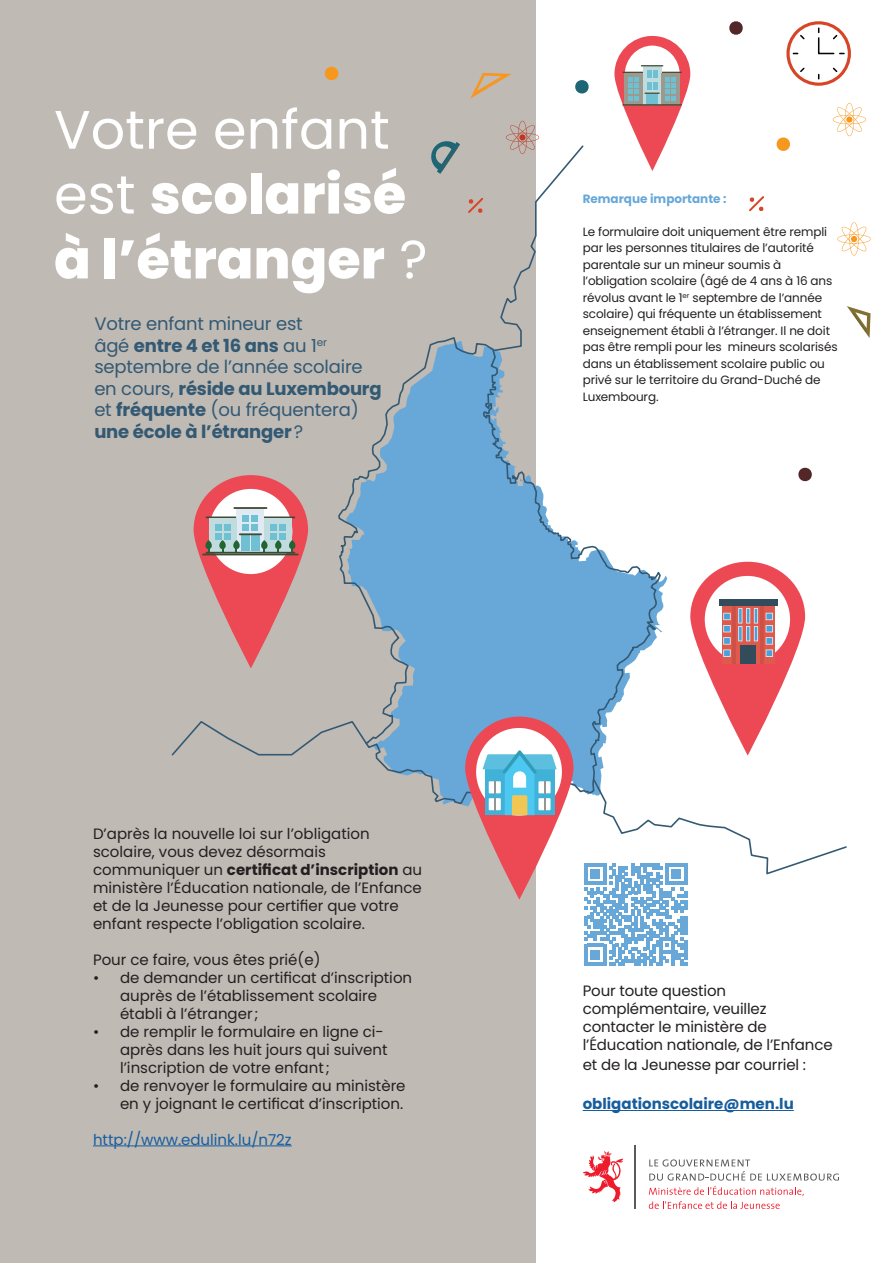
<style>
.page{position:relative;width:893px;height:1263px;background:#fff}
.page>*{position:absolute;margin:0;border:0;box-sizing:border-box;transform-origin:0 0}
.t1{font:800 54px/64.8px "Poppins";color:#fff}
.t2{font:18px/21.6px "Poppins";letter-spacing:-.01em;color:#335973}
.t3{font:15px/18px "Poppins";color:#231f20}
.t4{font:15px "Poppins";color:#175d9e}
.t5{font:700 15px "Poppins";color:#175d9e}
.t6{font:12px/16.5px "Poppins";letter-spacing:-.01em;color:#231f20}
.t7{font:700 12px "Poppins";color:#67a8d9}
.s1{font-weight:400}
.s2{font-weight:700}
</style>
<div class="page">
<div style="left:0;top:0;width:536px;height:1263px;background:#bfbab4"></div>
<svg style="left:729px;top:21px;width:14px;height:14px"></svg>
<svg style="left:776px;top:137px;width:14px;height:14px"></svg>
<svg style="left:325px;top:66px;width:14px;height:15px"></svg>
<svg style="left:575px;top:80px;width:14px;height:14px"></svg>
<svg style="left:798px;top:467px;width:14px;height:15px"></svg>
<svg style="left:470px;top:73px;width:42px;height:26px"></svg>
<svg style="left:431px;top:141px;width:29px;height:33px"></svg>
<svg style="left:749px;top:196px;width:15px;height:15px"></svg>
<svg style="left:468px;top:198px;width:15px;height:15px"></svg>
<svg style="left:837px;top:222px;width:34px;height:34px"></svg>
<svg style="left:833px;top:103px;width:33px;height:33px"></svg>
<svg style="left:786px;top:21px;width:65px;height:65px"></svg>
<svg style="left:847px;top:306px;width:23px;height:32px"></svg>
<hr style="left:93px;top:1145px;width:199px;height:1px;background:#175d9e">
<hr style="left:583px;top:1110px;width:211px;height:1px;background:#175d9e">
<svg style="left:649px;top:1159px;width:190px;height:21px"></svg>
<svg style="left:649px;top:1186px;width:155px;height:23px"></svg>
<svg style="left:583px;top:1151px;width:40px;height:51px"></svg>
<hr style="left:634px;top:1145px;width:2px;height:64px;background:#5a5a5d">
<svg style="left:194px;top:475px;width:114px;height:193px;fill:#ec4955"></svg>
<div style="left:209px;top:489px;width:83px;height:85px;background:#fff;border-radius:50%"></div>
<div style="left:236px;top:509px;width:28px;height:43px;background:#e0eaf4"></div>
<hr style="left:233px;top:507px;width:34px;height:2px;background:#414a32">
<svg style="left:202px;top:515px;width:97px;height:40px;background:#9faeaf"></svg>
<svg style="left:338px;top:337px;width:324px;height:469px"></svg>
<svg style="left:690px;top:562px;width:115px;height:193px;fill:#ec4955"></svg>
<div style="left:705px;top:576px;width:85px;height:87px;background:#fff;border-radius:50%"></div>
<svg style="left:722px;top:606px;width:52px;height:58px"></svg>
<hr style="left:760px;top:606px;width:4px;height:58px;background:#ce5148">
<hr style="left:732px;top:606px;width:4px;height:58px;background:#ce5148">
<div style="left:719px;top:599px;width:58px;height:7px;background:#324c5c"></div>
<div style="left:740px;top:646px;width:16px;height:18px;background:#324c5c"></div>
<svg style="left:723px;top:613px;width:8px;height:44px"></svg>
<svg style="left:738px;top:608px;width:4px;height:15px"></svg>
<svg style="left:746px;top:608px;width:4px;height:15px"></svg>
<svg style="left:754px;top:608px;width:4px;height:15px"></svg>
<svg style="left:738px;top:626px;width:4px;height:15px"></svg>
<svg style="left:746px;top:626px;width:4px;height:15px"></svg>
<svg style="left:739px;top:609px;width:10px;height:31px"></svg>
<svg style="left:754px;top:626px;width:4px;height:15px"></svg>
<svg style="left:755px;top:609px;width:2px;height:31px"></svg>
<svg style="left:766px;top:613px;width:7px;height:44px"></svg>
<svg style="left:171px;top:720px;width:197px;height:37px"></svg>
<svg style="left:493px;top:121px;width:92px;height:231px"></svg>
<svg style="left:584px;top:778px;width:263px;height:188px"></svg>
<svg style="left:614px;top:36px;width:76px;height:135px"></svg>
<div style="left:625px;top:46px;width:55px;height:59px;background:#fff;border-radius:50%"></div>
<svg style="left:622px;top:65px;width:60px;height:47px;background:#a8a1a3"></svg>
<svg style="left:465px;top:717px;width:108px;height:183px;fill:#ec4955"></svg>
<div style="left:476px;top:728px;width:86px;height:88px;background:#fff;border-radius:50%"></div>
<svg style="left:482px;top:750px;width:75px;height:65px"></svg>
<h1 class="t1" style="left:54px;top:98px;width:375px"><span class="s1">Votre enfant est</span> scolarisé à l’étranger <span class="s1">?</span></h1>
<p class="t2" style="left:94px;top:313px;width:289px">Votre enfant mineur est<br>âgé <span class="s2">entre 4 et 16 ans</span> au 1<sup>er </sup>septembre de l’année scolaire en cours, <span class="s2">réside au Luxembourg </span>et <span class="s2">fréquente</span> (ou fréquentera) <span class="s2">une école à l’étranger</span>?</p>
<p class="t3" style="left:93px;top:824px;width:331px">D’après la nouvelle loi sur l’obligation scolaire, vous devez désormais communiquer un <span class="s2">certificat d’inscription</span> au ministère l’Éducation nationale, de l’Enfance et de la Jeunesse pour certifier que votre enfant respecte l’obligation scolaire.</p>
<p class="t3" style="left:93px;top:950px;width:229px">Pour ce faire, vous êtes prié(e)</p>
<p class="t3" style="left:120px;top:968px;width:294px;text-indent:-27px">• de demander un certificat d’inscription auprès de l’établissement scolaire établi à l’étranger;</p>
<p class="t3" style="left:120px;top:1022px;width:269px;text-indent:-27px">• de remplir le formulaire en ligne ci&shy;après dans les huit jours qui suivent l’inscription de votre enfant;</p>
<p class="t3" style="left:93px;top:1076px;width:314px;text-align:right">• de renvoyer le formulaire au ministère en y joignant le certificat d’inscription.</p>
<p class="t4" style="left:93px;top:1131px;width:200px">http://www.edulink.lu/n72z</p>
<p class="t7" style="left:583px;top:192px;width:145px">Remarque importante :</p>
<p class="t6" style="left:583px;top:224px;width:256px">Le formulaire doit uniquement être rempli par les personnes titulaires de l’autorité parentale sur un mineur soumis à l’obligation scolaire (âgé de 4 ans à 16 ans révolus avant le 1<sup>er</sup> septembre de l’année scolaire) qui fréquente un établissement enseignement établi à l’étranger. Il ne doit pas être rempli pour les mineurs scolarisés dans un établissement scolaire public ou privé sur le territoire du Grand-Duché de Luxembourg.</p>
<p class="t3" style="left:583px;top:982px;width:251px">Pour toute question complémentaire, veuillez contacter le ministère de l’Éducation nationale, de l’Enfance</p>
<p class="t3" style="left:583px;top:1055px;width:225px">et de la Jeunesse par courriel :</p>
<p class="t5" style="left:583px;top:1095px;width:213px">obligationscolaire@men.lu</p>
</div>
